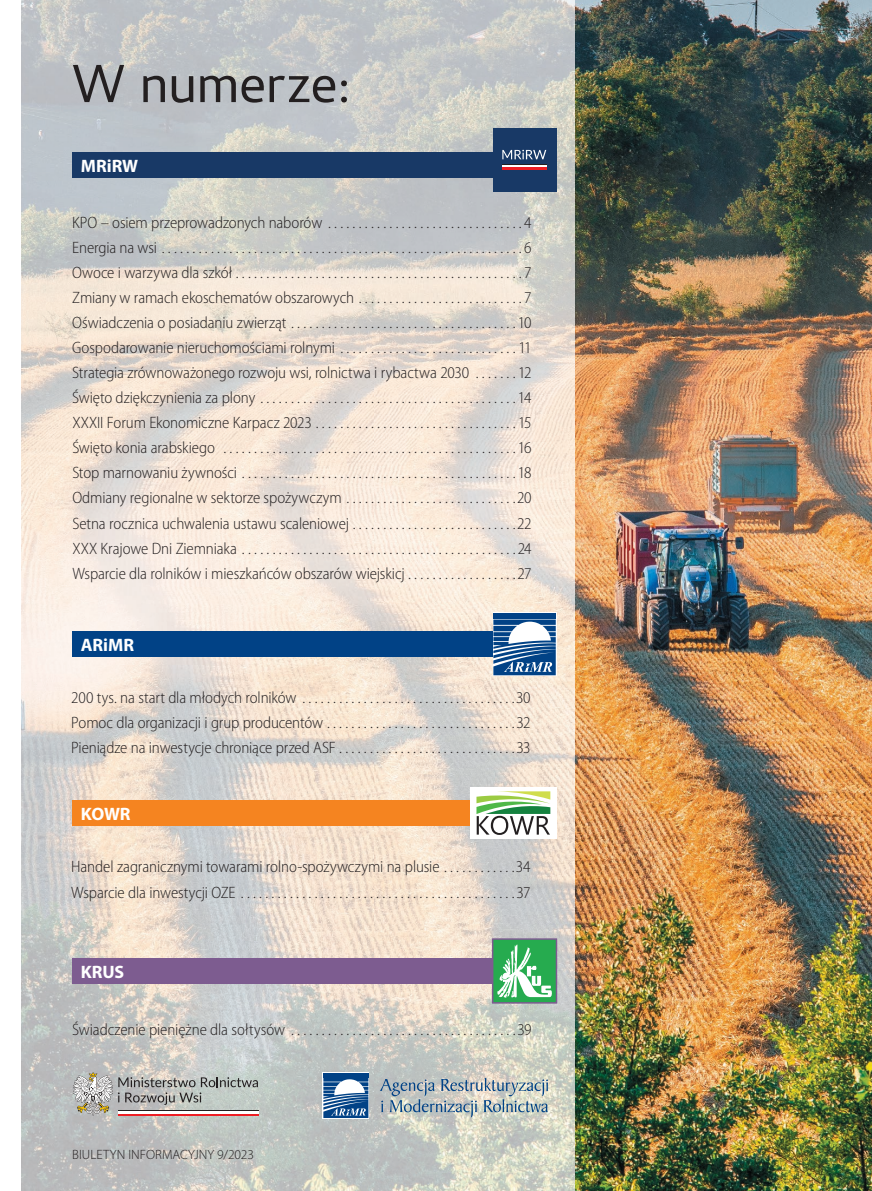
<style>
.page{position:relative;width:872px;height:1191px;background:#fff}
.page>*{position:absolute;margin:0;border:0;box-sizing:border-box;transform-origin:0 0}
.t1{font:54px "Cambay";letter-spacing:-.01em;color:#231f20}
.t2{font:700 18px "Myriad Pro";letter-spacing:-.005em;color:#fff}
.t3{font:300 semi-condensed 16.5px/25px "Myriad Pro";letter-spacing:-.01em;color:#231f20;text-align:justify}
.t4{font:300 13.5px "Myriad Pro";color:#231f20}
</style>
<div class="page">
<img style="left:21px;top:0;width:851px;height:1191px">
<svg style="left:380px;top:1078px;width:168px;height:39px;background:#afb9bb"></svg>
<svg style="left:323px;top:1072px;width:46px;height:46px"></svg>
<hr style="left:323px;top:1073px;width:45px;height:4px;background:#014286">
<svg style="left:323px;top:1077px;width:45px;height:41px"></svg>
<div style="left:72px;top:152px;width:477px;height:26px;background:#183966"></div>
<div style="left:72px;top:800px;width:477px;height:26px;background:#f58420"></div>
<div style="left:470px;top:787px;width:86px;height:51px;background:#fff"></div>
<svg style="left:476px;top:791px;width:74px;height:44px"></svg>
<div style="left:72px;top:958px;width:477px;height:25px;background:#7d5c90"></div>
<div style="left:492px;top:939px;width:64px;height:64px;background:#26ab4f"></div>
<svg style="left:497px;top:944px;width:55px;height:53px"></svg>
<div style="left:492px;top:938px;width:65px;height:65px;border:2px solid #7d5c90"></div>
<svg style="left:73px;top:1072px;width:185px;height:43px;background:#b5b3af"></svg>
<div style="left:72px;top:631px;width:477px;height:26px;background:#014286"></div>
<div style="left:492px;top:612px;width:64px;height:64px;background:#014286"></div>
<svg style="left:493px;top:619px;width:63px;height:56px"></svg>
<div style="left:492px;top:128px;width:64px;height:63px;background:#183966"></div>
<hr style="left:502px;top:167px;width:45px;height:2px;background:#ee1d23">
<hr style="left:502px;top:164px;width:45px;height:3px;background:#fff">
<hr style="left:502px;top:164px;width:45px;height:1px;background:#231f20">
<svg style="left:502px;top:150px;width:44px;height:9px"></svg>
<h1 class="t1" style="left:72px;top:52px;width:281px">W numerze:</h1>
<p class="t2" style="left:81px;top:154px;width:59px">MRiRW</p>
<p class="t3" style="left:72px;top:210px;width:461px">KPO – osiem przeprowadzonych naborów . . . . . . . . . . . . . . . . . . . . . . . . . . . . . . . . 4<br>Energia na wsi . . . . . . . . . . . . . . . . . . . . . . . . . . . . . . . . . . . . . . . . . . . . . . . . . . . . . . . . . . . 6<br>Owoce i warzywa dla szkół . . . . . . . . . . . . . . . . . . . . . . . . . . . . . . . . . . . . . . . . . . . . . . . 7<br>Zmiany w ramach ekoschematów obszarowych . . . . . . . . . . . . . . . . . . . . . . . . . . . 7<br>Oświadczenia o posiadaniu zwierząt . . . . . . . . . . . . . . . . . . . . . . . . . . . . . . . . . . . . . 10<br>Gospodarowanie nieruchomościami rolnymi . . . . . . . . . . . . . . . . . . . . . . . . . . . . . 11<br>Strategia zrównoważonego rozwoju wsi, rolnictwa i rybactwa 2030 . . . . . . . 12<br>Święto dziękczynienia za plony . . . . . . . . . . . . . . . . . . . . . . . . . . . . . . . . . . . . . . . . . . 14<br>XXXII Forum Ekonomiczne Karpacz 2023 . . . . . . . . . . . . . . . . . . . . . . . . . . . . . . . . . 15<br>Święto konia arabskiego . . . . . . . . . . . . . . . . . . . . . . . . . . . . . . . . . . . . . . . . . . . . . . . . 16<br>Stop marnowaniu żywności . . . . . . . . . . . . . . . . . . . . . . . . . . . . . . . . . . . . . . . . . . . . . 18<br>Odmiany regionalne w sektorze spożywczym . . . . . . . . . . . . . . . . . . . . . . . . . . . .20<br>Setna rocznica uchwalenia ustawu scaleniowej . . . . . . . . . . . . . . . . . . . . . . . . . . .22<br>XXX Krajowe Dni Ziemniaka . . . . . . . . . . . . . . . . . . . . . . . . . . . . . . . . . . . . . . . . . . . . . 24<br>Wsparcie dla rolników i mieszkańców obszarów wiejskicj . . . . . . . . . . . . . . . . . .27</p>
<p class="t2" style="left:81px;top:633px;width:55px">ARiMR</p>
<p class="t3" style="left:71px;top:685px;width:461px">200 tys. na start dla młodych rolników . . . . . . . . . . . . . . . . . . . . . . . . . . . . . . . . . . .30<br>Pomoc dla organizacji i grup producentów . . . . . . . . . . . . . . . . . . . . . . . . . . . . . . . 32<br>Pieniądze na inwestycje chroniące przed ASF . . . . . . . . . . . . . . . . . . . . . . . . . . . . .33</p>
<p class="t2" style="left:81px;top:802px;width:51px">KOWR</p>
<p class="t3" style="left:71px;top:854px;width:461px">Handel zagranicznymi towarami rolno-spożywczymi na plusie . . . . . . . . . . . .34<br>Wsparcie dla inwestycji OZE . . . . . . . . . . . . . . . . . . . . . . . . . . . . . . . . . . . . . . . . . . . . . 37</p>
<p class="t2" style="left:81px;top:960px;width:45px">KRUS</p>
<p class="t3" style="left:72px;top:1017px;width:461px">Świadczenie pieniężne dla sołtysów . . . . . . . . . . . . . . . . . . . . . . . . . . . . . . . . . . . . .39</p>
<p class="t4" style="left:72px;top:1146px;width:183px">BIULETYN INFORMACYJNY 9/2023</p>
</div>
